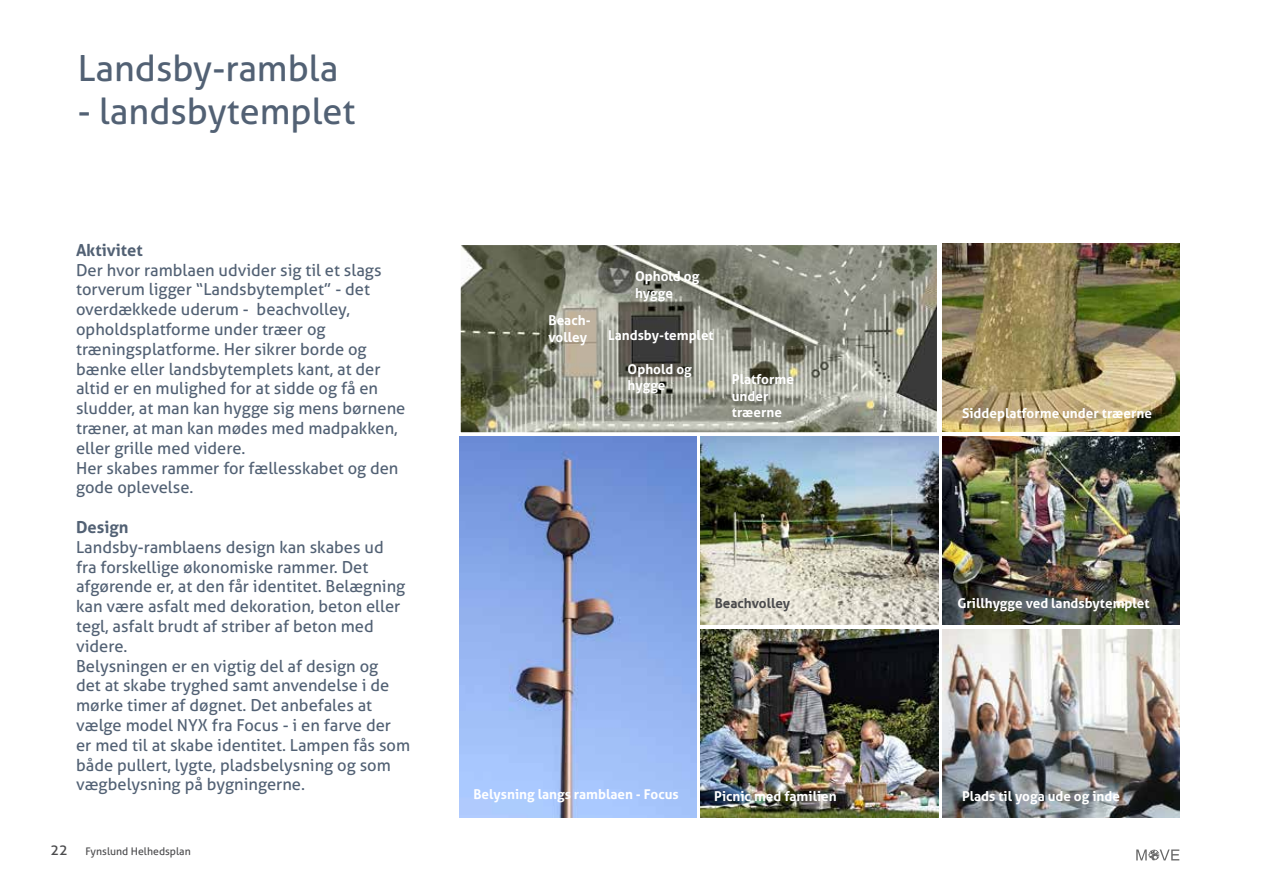
<style>
.page{position:relative;width:1263px;height:893px;background:#fff}
.page>*{position:absolute;margin:0;border:0;box-sizing:border-box;transform-origin:0 0}
.t1{font:36px "Aller";color:#526174}
.t2{font:16.5px/19.8px "Aller";color:#526174}
.t3{font:700 16.5px "Aller";color:#526174}
.t4{font:700 13.5px/16.2px "Aller";color:#fff}
.t5{font:700 13.5px "Aller";color:#4b4b4d}
.t6{font:10.5px "Aller";color:#4b4b4d}
.s1{font-size:14.7px}
</style>
<div class="page">
<img style="left:701px;top:629px;width:237px;height:189px">
<img style="left:942px;top:437px;width:238px;height:188px">
<img style="left:942px;top:629px;width:238px;height:188px">
<img style="left:459px;top:436px;width:238px;height:381px">
<img style="left:701px;top:437px;width:237px;height:188px">
<img style="left:462px;top:247px;width:473px;height:184px">
<div style="left:459px;top:244px;width:479px;height:190px;border:2px solid #fff"></div>
<img style="left:942px;top:244px;width:238px;height:188px">
<svg style="left:1136px;top:849px;width:43px;height:11px"></svg>
<h1 class="t1" style="left:78px;top:46px;width:262px">Landsby-rambla</h1>
<h1 class="t1" style="left:78px;top:89px;width:279px">- landsbytemplet</h1>
<p class="t3" style="left:76px;top:240px;width:68px">Aktivitet</p>
<p class="t2" style="left:76px;top:260px;width:331px">Der hvor ramblaen udvider sig til et slags torverum ligger “Landsbytemplet” - det overdækkede uderum - beachvolley, opholdsplatforme under træer og træningsplatforme. Her sikrer borde og bænke eller landsbytemplets kant, at der altid er en mulighed for at sidde og få en sludder, at man kan hygge sig mens børnene træner, at man kan mødes med madpakken, eller grille med videre.<br>Her skabes rammer for fællesskabet og den gode oplevelse.</p>
<p class="t3" style="left:76px;top:517px;width:54px">Design</p>
<p class="t2" style="left:76px;top:537px;width:335px">Landsby-ramblaens design kan skabes ud<br>fra forskellige økonomiske rammer. Det afgørende er, at den får identitet. Belægning kan være asfalt med dekoration, beton eller tegl, asfalt brudt af striber af beton med videre.<br>Belysningen er en vigtig del af design og<br>det at skabe tryghed samt anvendelse i de mørke timer af døgnet. Det anbefales at vælge model NYX fra Focus - i en farve der er med til at skabe identitet. Lampen fås som både pullert, lygte, pladsbelysning og som vægbelysning på bygningerne.</p>
<p class="t6" style="left:50px;top:844px;width:142px"><span class="s1">22</span> Fynslund Helhedsplan</p>
<p class="t4" style="left:549px;top:312px;width:44px">Beach&shy;volley</p>
<p class="t4" style="left:635px;top:268px;width:66px">Ophold og hygge</p>
<p class="t4" style="left:608px;top:327px;width:107px">Landsby-templet</p>
<p class="t4" style="left:627px;top:361px;width:66px">Ophold og hygge</p>
<p class="t4" style="left:732px;top:371px;width:64px">Platforme under træerne</p>
<p class="t4" style="left:962px;top:405px;width:191px">Siddeplatforme under træerne</p>
<p class="t5" style="left:715px;top:595px;width:77px">Beachvolley</p>
<p class="t4" style="left:957px;top:595px;width:194px">Grillhygge ved landsbytemplet</p>
<p class="t4" style="left:473px;top:786px;width:207px">Belysning langs ramblaen - Focus</p>
<p class="t4" style="left:714px;top:788px;width:124px">Picnic med familien</p>
<p class="t4" style="left:962px;top:788px;width:159px">Plads til yoga ude og inde</p>
</div>
